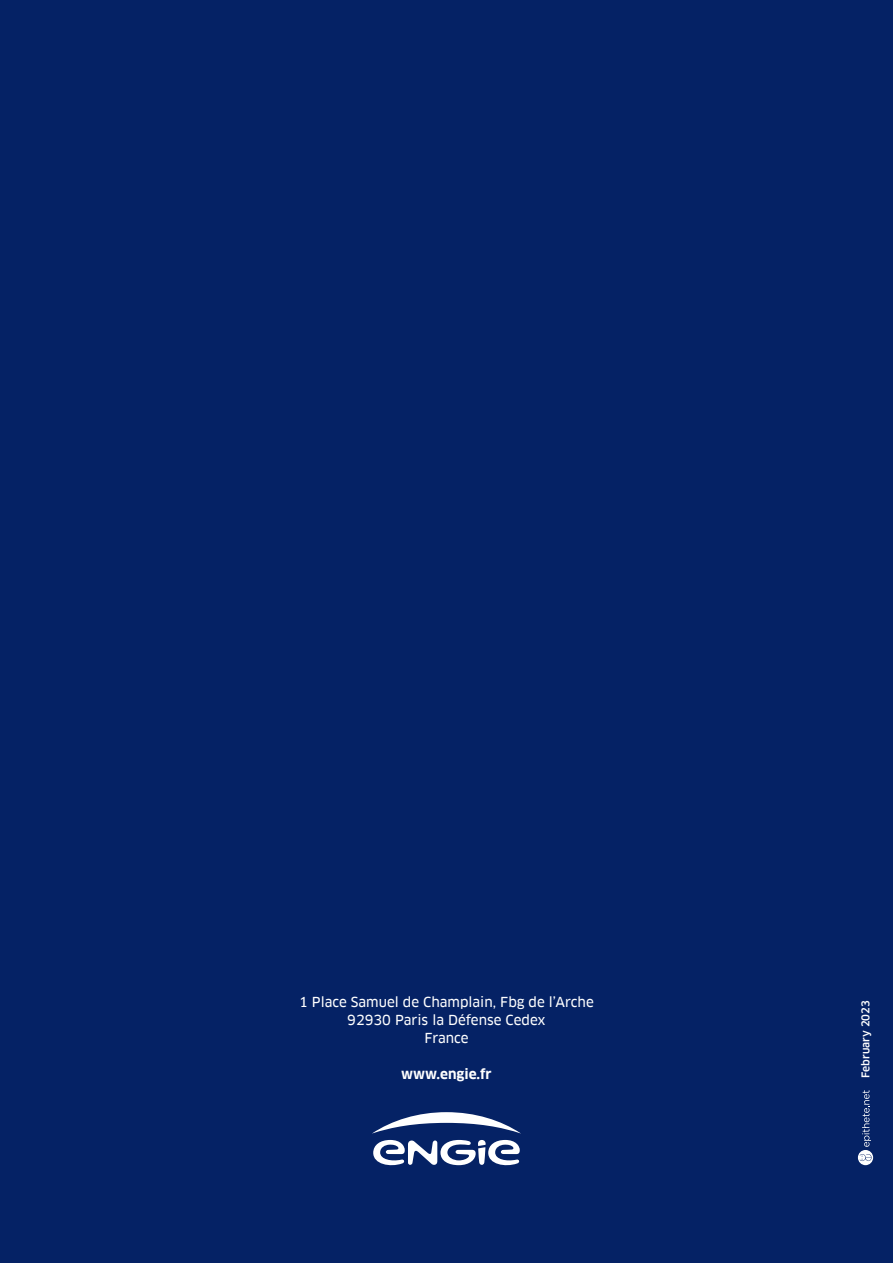
<style>
.page{position:relative;width:893px;height:1263px;background:#052265}
.page>*{position:absolute;margin:0;border:0;box-sizing:border-box;transform-origin:0 0}
.t1{font:13.5px/18px "Clan Pro News";color:#fff;text-align:center}
.t2{font:700 13.5px "Clan Pro";color:#fff}
.t3{font:500 10.5px "Clan Pro";color:#fff}
</style>
<div class="page">
<svg style="left:373px;top:1112px;width:147px;height:21px"></svg>
<svg style="left:373px;top:1140px;width:147px;height:26px"></svg>
<svg style="left:858px;top:1150px;width:15px;height:15px"></svg>
<svg style="left:860px;top:1154px;width:11px;height:7px"></svg>
<svg style="left:862px;top:1090px;width:9px;height:57px"></svg>
<p class="t1" style="left:299px;top:993px;width:296px">1 Place Samuel de Champlain, Fbg de l’Arche<br>92930 Paris la Défense Cedex<br>France</p>
<p class="t2" style="left:401px;top:1066px;width:92px">www.engie.fr</p>
<p class="t3" style="left:859px;top:1078px;width:79px;rotate:-90deg">February 2023</p>
</div>
